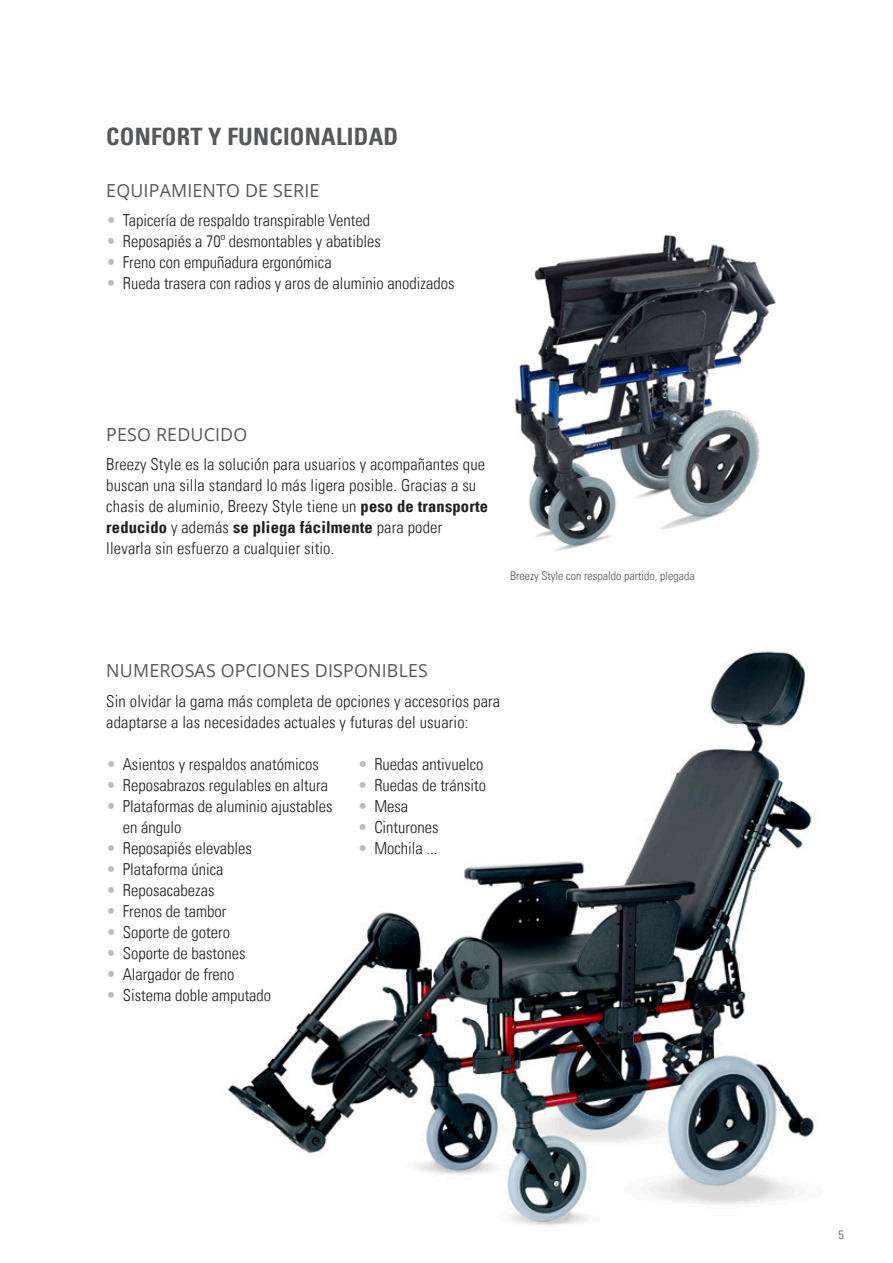
<style>
.page{position:relative;width:893px;height:1263px;background:#fff}
.page>*{position:absolute;margin:0;border:0;box-sizing:border-box;transform-origin:0 0}
.Intro_Univers{font:24px "Univers Com 67 Bold Cond";letter-spacing:.01em;color:#57585a}
.NEW_Sub-Heading{font:18px "Open Sans";letter-spacing:.01em;color:#57585a}
.Copy_Univers_Com_-_C{font:16.5px/21px "Univers Com 47 Light Cond";color:#231f20}
.Legend_light_cond_Un{font:12px "Univers Com 47 Light Cond";color:#57585a}
.s1{color:#bcbdc0}
.s2{font-family:"Univers Com 67 Bold Cond"}
</style>
<div class="page">
<img style="left:514px;top:234px;width:262px;height:317px">
<img style="left:227px;top:651px;width:587px;height:575px">
<p class="Intro_Univers" style="left:106px;top:122px;width:293px">CONFORT Y FUNCIONALIDAD</p>
<p class="NEW_Sub-Heading" style="left:106px;top:178px;width:215px">EQUIPAMIENTO DE SERIE</p>
<p class="Copy_Univers_Com_-_C" style="left:106px;top:210px;width:265px"><span class="s1">•</span> Tapicería de respaldo transpirable Vented</p>
<p class="Copy_Univers_Com_-_C" style="left:106px;top:231px;width:276px"><span class="s1">•</span> Reposapiés a 70º desmontables y abatibles</p>
<p class="Copy_Univers_Com_-_C" style="left:106px;top:252px;width:227px"><span class="s1">•</span> Freno con empuñadura ergonómica</p>
<p class="Copy_Univers_Com_-_C" style="left:106px;top:273px;width:350px"><span class="s1">•</span> Rueda trasera con radios y aros de aluminio anodizados</p>
<p class="NEW_Sub-Heading" style="left:106px;top:422px;width:143px">PESO REDUCIDO</p>
<p class="Copy_Univers_Com_-_C" style="left:106px;top:454px;width:383px">Breezy Style es la solución para usuarios y acompañantes que buscan una silla standard lo más ligera posible. Gracias a su chasis de aluminio, Breezy Style tiene un <span class="s2">peso de transporte reducido</span> y además <span class="s2">se pliega fácilmente</span> para poder llevarla sin esfuerzo a cualquier sitio.</p>
<p class="Legend_light_cond_Un" style="left:510px;top:568px;width:186px">Breezy Style con respaldo partido, plegada</p>
<p class="NEW_Sub-Heading" style="left:106px;top:658px;width:323px">NUMEROSAS OPCIONES DISPONIBLES</p>
<p class="Copy_Univers_Com_-_C" style="left:106px;top:690px;width:395px">Sin olvidar la gama más completa de opciones y accesorios para adaptarse a las necesidades actuales y futuras del usuario:</p>
<p class="Copy_Univers_Com_-_C" style="left:106px;top:753px;width:214px"><span class="s1">•</span> Asientos y respaldos anatómicos</p>
<p class="Copy_Univers_Com_-_C" style="left:106px;top:774px;width:223px"><span class="s1">•</span> Reposabrazos regulables en altura</p>
<p class="Copy_Univers_Com_-_C" style="left:123px;top:795px;width:211px;text-indent:-16px"><span class="s1">•</span> Plataformas de aluminio ajustables en ángulo</p>
<p class="Copy_Univers_Com_-_C" style="left:106px;top:837px;width:147px"><span class="s1">•</span> Reposapiés elevables</p>
<p class="Copy_Univers_Com_-_C" style="left:106px;top:858px;width:119px"><span class="s1">•</span> Plataforma única</p>
<p class="Copy_Univers_Com_-_C" style="left:106px;top:879px;width:110px"><span class="s1">•</span> Reposacabezas</p>
<p class="Copy_Univers_Com_-_C" style="left:106px;top:900px;width:122px"><span class="s1">•</span> Frenos de tambor</p>
<p class="Copy_Univers_Com_-_C" style="left:106px;top:921px;width:125px"><span class="s1">•</span> Soporte de gotero</p>
<p class="Copy_Univers_Com_-_C" style="left:106px;top:942px;width:141px"><span class="s1">•</span> Soporte de bastones</p>
<p class="Copy_Univers_Com_-_C" style="left:106px;top:963px;width:130px"><span class="s1">•</span> Alargador de freno</p>
<p class="Copy_Univers_Com_-_C" style="left:106px;top:984px;width:166px"><span class="s1">•</span> Sistema doble amputado</p>
<p class="Copy_Univers_Com_-_C" style="left:358px;top:753px;width:127px"><span class="s1">•</span> Ruedas antivuelco</p>
<p class="Copy_Univers_Com_-_C" style="left:358px;top:774px;width:130px"><span class="s1">•</span> Ruedas de tránsito</p>
<p class="Copy_Univers_Com_-_C" style="left:358px;top:795px;width:52px"><span class="s1">•</span> Mesa</p>
<p class="Copy_Univers_Com_-_C" style="left:358px;top:816px;width:82px"><span class="s1">•</span> Cinturones</p>
<p class="Copy_Univers_Com_-_C" style="left:358px;top:837px;width:81px"><span class="s1">•</span> Mochila ...</p>
<p class="Legend_light_cond_Un" style="left:839px;top:1227px;width:7px">5</p>
</div>
